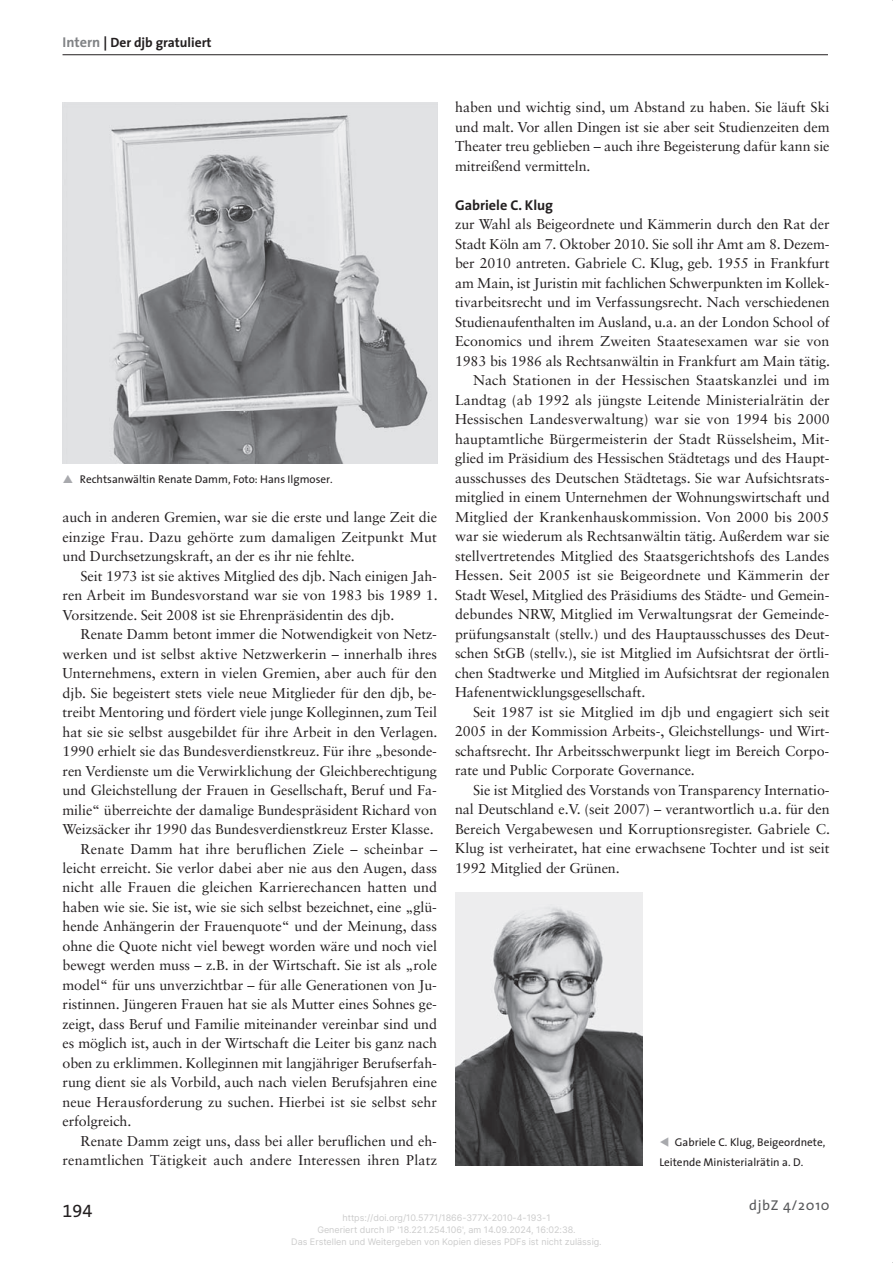
<style>
.page{position:relative;width:893px;height:1263px;background:#fff}
.page>*{position:absolute;margin:0;border:0;box-sizing:border-box;transform-origin:0 0}
.t1{font:18px "The Sans Expert";color:#231f20}
.t2{font:14.25px/19.5px "Sabon LT Std";letter-spacing:-.005em;color:#231f20;text-align:justify}
.t3{font:14.25px "The Sans 7 Bold Plain";color:#231f20}
.t4{font:14.25px "The Sans";letter-spacing:.05em;color:#57585a}
.t5{font:13.5px "The Sans 7 Bold Plain";color:#231f20}
.t6{font:11.25px/19.5px "The Sans";color:#231f20}
.t7{font:9px/12px "Inter";color:#ccc;text-align:center}
.s1{font-family:"The Sans";font-weight:700;font-size:14.25px;color:#808285}
.s2{font-size:14.25px}
.s3{color:#a8a9ad}
</style>
<div class="page">
<hr style="left:62px;top:54px;width:765px;height:1px;background:#231f20">
<img style="left:62px;top:102px;width:375px;height:361px">
<img style="left:455px;top:892px;width:187px;height:273px">
<p class="t5" style="left:62px;top:31px;width:151px"><span class="s1">Intern</span> <span class="s2">|</span> Der djb gratuliert</p>
<p class="t6" style="left:80px;top:469px;width:254px">Rechtsanwältin Renate Damm, Foto: Hans Ilgmoser.</p>
<p class="t2" style="left:62px;top:507px;width:376px">auch in anderen Gremien, war sie die erste und lange Zeit die einzige Frau. Dazu gehörte zum damaligen Zeitpunkt Mut und Durchsetzungskraft, an der es ihr nie fehlte.</p>
<p class="t2" style="left:62px;top:566px;width:376px;text-indent:18px">Seit 1973 ist sie aktives Mitglied des djb. Nach einigen Jah&shy;ren Arbeit im Bundesvorstand war sie von 1983 bis 1989 1.<br>Vorsitzende. Seit 2008 ist sie Ehrenpräsidentin des djb.</p>
<p class="t2" style="left:80px;top:624px;width:358px">Renate Damm betont immer die Notwendigkeit von Netz-</p>
<p class="t2" style="left:62px;top:644px;width:376px">werken und ist selbst aktive Netzwerkerin – innerhalb ihres</p>
<p class="t2" style="left:62px;top:663px;width:376px">Unternehmens, extern in vielen Gremien, aber auch für den</p>
<p class="t2" style="left:62px;top:683px;width:375px">djb. Sie begeistert stets viele neue Mitglieder für den djb, be-</p>
<p class="t2" style="left:62px;top:702px;width:376px">treibt Mentoring und fördert viele junge Kolleginnen, zum Teil</p>
<p class="t2" style="left:62px;top:722px;width:376px">hat sie sie selbst ausgebildet für ihre Arbeit in den Verlagen.</p>
<p class="t2" style="left:62px;top:741px;width:376px">1990 erhielt sie das Bundesverdienstkreuz. Für ihre „besonde-</p>
<p class="t2" style="left:62px;top:761px;width:376px">ren Verdienste um die Verwirklichung der Gleichberechtigung</p>
<p class="t2" style="left:62px;top:780px;width:376px">und Gleichstellung der Frauen in Gesellschaft, Beruf und Fa-</p>
<p class="t2" style="left:62px;top:800px;width:376px">milie“ überreichte der damalige Bundespräsident Richard von</p>
<p class="t2" style="left:62px;top:819px;width:372px">Weizsäcker ihr 1990 das Bundesverdienstkreuz Erster Klasse.</p>
<p class="t2" style="left:80px;top:839px;width:358px">Renate Damm hat ihre beruflichen Ziele – scheinbar –</p>
<p class="t2" style="left:62px;top:858px;width:376px">leicht erreicht. Sie verlor dabei aber nie aus den Augen, dass</p>
<p class="t2" style="left:62px;top:878px;width:376px">nicht alle Frauen die gleichen Karrierechancen hatten und</p>
<p class="t2" style="left:62px;top:897px;width:376px">haben wie sie. Sie ist, wie sie sich selbst bezeichnet, eine „glü-</p>
<p class="t2" style="left:62px;top:917px;width:376px">hende Anhängerin der Frauenquote“ und der Meinung, dass</p>
<p class="t2" style="left:62px;top:936px;width:376px">ohne die Quote nicht viel bewegt worden wäre und noch viel</p>
<p class="t2" style="left:62px;top:955px;width:376px">bewegt werden muss – z.B. in der Wirtschaft. Sie ist als „role</p>
<p class="t2" style="left:62px;top:975px;width:376px">model“ für uns unverzichtbar – für alle Generationen von Ju-</p>
<p class="t2" style="left:62px;top:994px;width:376px">ristinnen. Jüngeren Frauen hat sie als Mutter eines Sohnes ge-</p>
<p class="t2" style="left:62px;top:1014px;width:376px">zeigt, dass Beruf und Familie miteinander vereinbar sind und</p>
<p class="t2" style="left:62px;top:1033px;width:376px">es möglich ist, auch in der Wirtschaft die Leiter bis ganz nach</p>
<p class="t2" style="left:62px;top:1053px;width:376px">oben zu erklimmen. Kolleginnen mit langjähriger Berufserfah-</p>
<p class="t2" style="left:62px;top:1072px;width:376px">rung dient sie als Vorbild, auch nach vielen Berufsjahren eine</p>
<p class="t2" style="left:62px;top:1092px;width:376px">neue Herausforderung zu suchen. Hierbei ist sie selbst sehr</p>
<p class="t2" style="left:62px;top:1111px;width:70px">erfolgreich.</p>
<p class="t2" style="left:80px;top:1131px;width:358px">Renate Damm zeigt uns, dass bei aller beruflichen und eh-</p>
<p class="t2" style="left:62px;top:1150px;width:376px">renamtlichen Tätigkeit auch andere Interessen ihren Platz</p>
<p class="t2" style="left:455px;top:97px;width:376px">haben und wichtig sind, um Abstand zu haben. Sie läuft Ski und malt. Vor allen Dingen ist sie aber seit Studienzeiten dem Theater treu geblieben – auch ihre Begeisterung dafür kann sie mitreißend vermitteln.</p>
<p class="t3" style="left:455px;top:193px;width:100px">Gabriele C. Klug</p>
<p class="t2" style="left:455px;top:214px;width:376px">zur Wahl als Beigeordnete und Kämmerin durch den Rat der</p>
<p class="t2" style="left:455px;top:234px;width:376px">Stadt Köln am 7. Oktober 2010. Sie soll ihr Amt am 8. Dezem-</p>
<p class="t2" style="left:455px;top:253px;width:376px">ber 2010 antreten. Gabriele C. Klug, geb. 1955 in Frankfurt</p>
<p class="t2" style="left:455px;top:273px;width:376px">am Main, ist Juristin mit fachlichen Schwerpunkten im Kollek-</p>
<p class="t2" style="left:455px;top:292px;width:376px">tivarbeitsrecht und im Verfassungsrecht. Nach verschiedenen</p>
<p class="t2" style="left:455px;top:312px;width:376px">Studienaufenthalten im Ausland, u.a. an der London School of</p>
<p class="t2" style="left:455px;top:331px;width:376px">Economics und ihrem Zweiten Staatesexamen war sie von</p>
<p class="t2" style="left:455px;top:351px;width:376px">1983 bis 1986 als Rechtsanwältin in Frankfurt am Main tätig.</p>
<p class="t2" style="left:473px;top:370px;width:358px">Nach Stationen in der Hessischen Staatskanzlei und im</p>
<p class="t2" style="left:455px;top:390px;width:376px">Landtag (ab 1992 als jüngste Leitende Ministerialrätin der</p>
<p class="t2" style="left:455px;top:409px;width:376px">Hessischen Landesverwaltung) war sie von 1994 bis 2000</p>
<p class="t2" style="left:455px;top:429px;width:376px">hauptamtliche Bürgermeisterin der Stadt Rüsselsheim, Mit-</p>
<p class="t2" style="left:455px;top:448px;width:376px">glied im Präsidium des Hessischen Städtetags und des Haupt-</p>
<p class="t2" style="left:455px;top:468px;width:376px">ausschusses des Deutschen Städtetags. Sie war Aufsichtsrats-</p>
<p class="t2" style="left:455px;top:487px;width:376px">mitglied in einem Unternehmen der Wohnungswirtschaft und</p>
<p class="t2" style="left:455px;top:507px;width:376px">Mitglied der Krankenhauskommission. Von 2000 bis 2005</p>
<p class="t2" style="left:455px;top:526px;width:376px">war sie wiederum als Rechtsanwältin tätig. Außerdem war sie</p>
<p class="t2" style="left:455px;top:546px;width:376px">stellvertretendes Mitglied des Staatsgerichtshofs des Landes</p>
<p class="t2" style="left:455px;top:565px;width:376px">Hessen. Seit 2005 ist sie Beigeordnete und Kämmerin der</p>
<p class="t2" style="left:455px;top:585px;width:376px">Stadt Wesel, Mitglied des Präsidiums des Städte- und Gemein-</p>
<p class="t2" style="left:455px;top:604px;width:376px">debundes NRW, Mitglied im Verwaltungsrat der Gemeinde-</p>
<p class="t2" style="left:455px;top:624px;width:376px">prüfungsanstalt (stellv.) und des Hauptausschusses des Deut-</p>
<p class="t2" style="left:455px;top:643px;width:375px">schen StGB (stellv.), sie ist Mitglied im Aufsichtsrat der örtli-</p>
<p class="t2" style="left:455px;top:663px;width:376px">chen Stadtwerke und Mitglied im Aufsichtsrat der regionalen</p>
<p class="t2" style="left:455px;top:682px;width:192px">Hafenentwicklungsgesellschaft.</p>
<p class="t2" style="left:473px;top:702px;width:358px">Seit 1987 ist sie Mitglied im djb und engagiert sich seit</p>
<p class="t2" style="left:455px;top:721px;width:376px">2005 in der Kommission Arbeits-, Gleichstellungs- und Wirt-</p>
<p class="t2" style="left:455px;top:741px;width:376px">schaftsrecht. Ihr Arbeitsschwerpunkt liegt im Bereich Corpo-</p>
<p class="t2" style="left:455px;top:760px;width:241px">rate und Public Corporate Governance.</p>
<p class="t2" style="left:473px;top:780px;width:358px">Sie ist Mitglied des Vorstands von Transparency Internatio-</p>
<p class="t2" style="left:455px;top:799px;width:376px">nal Deutschland e.V. (seit 2007) – verantwortlich u.a. für den</p>
<p class="t2" style="left:455px;top:819px;width:376px">Bereich Vergabewesen und Korruptionsregister. Gabriele C.</p>
<p class="t2" style="left:455px;top:838px;width:376px">Klug ist verheiratet, hat eine erwachsene Tochter und ist seit</p>
<p class="t2" style="left:455px;top:858px;width:166px">1992 Mitglied der Grünen.</p>
<p class="t6" style="left:659px;top:1132px;width:167px"><span class="s3">▼</span> Gabriele C. Klug, Beigeordnete,<br>Leitende Ministerialrätin a. D.</p>
<p class="t1" style="left:62px;top:1195px;width:31px">194</p>
<p class="t4" style="left:749px;top:1193px;width:82px">djbZ 4/2010</p>
<p class="t7" style="left:291px;top:1212px;width:312px">https://doi.org/10.5771/1866-377X-2010-4-193-1<br>Generiert durch IP '18.221.254.106', am 14.09.2024, 16:02:38.<br>Das Erstellen und Weitergeben von Kopien dieses PDFs ist nicht zulässig.</p>
</div>
